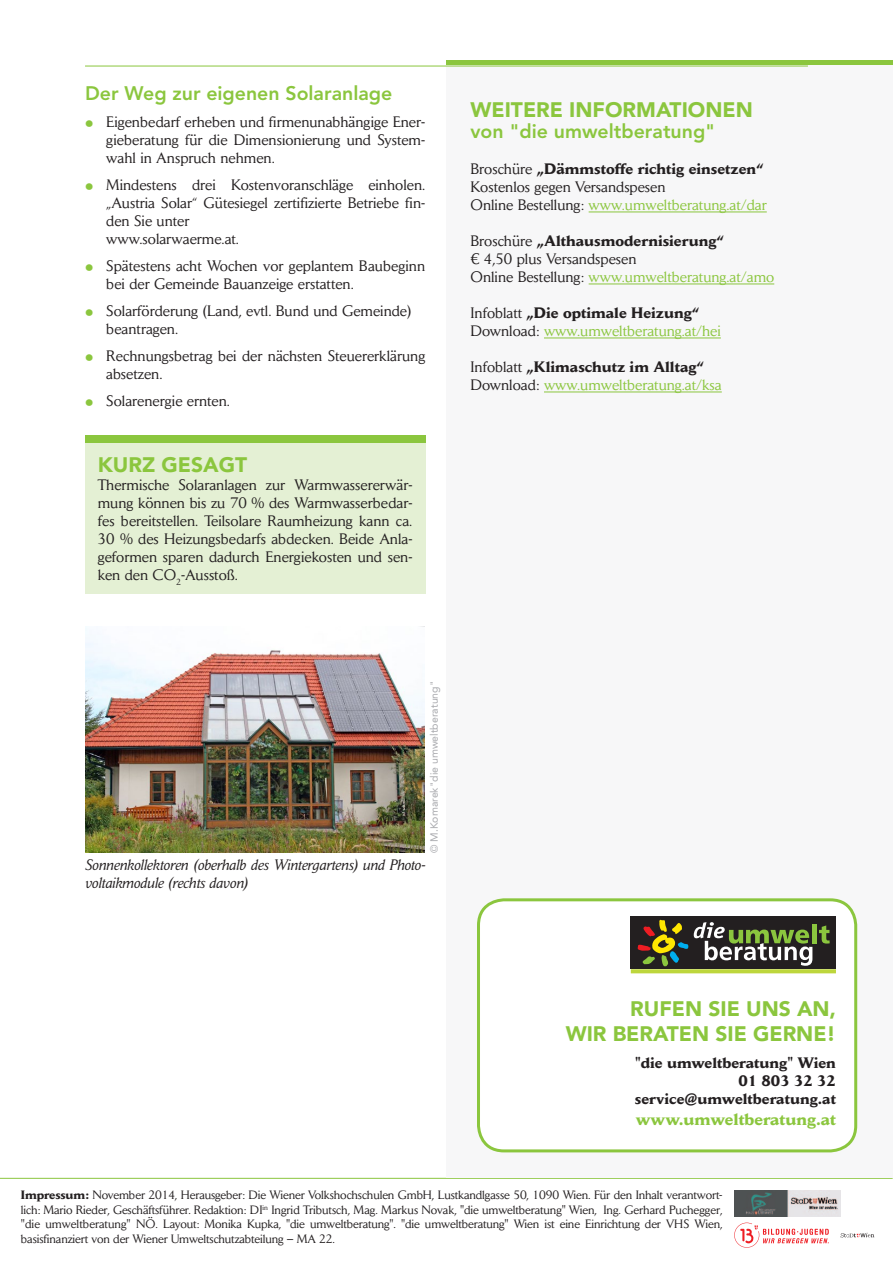
<style>
.page{position:relative;width:893px;height:1263px;background:#fff}
.page>*{position:absolute;margin:0;border:0;box-sizing:border-box;transform-origin:0 0}
.Überschrift_Infoboxe{font:900 21px "Avenir LT";color:#8bc63e}
.Kurz-Gesagt-Aufzählu{font:800 19.5px "Avenir LT Std";color:#8bc63e}
.t1{font:700 16.5px "Daily News BQ";color:#8bc63e}
.Kurz-Gesagt-Aufzählu-2{font:15px/18px "Daily News BQ";color:#231f20;text-align:justify}
.t2{font:700 15px "Daily News BQ";color:#231f20}
.t3{font:15px "Daily News BQ";color:#8bc63e}
.Kurz-Gesagt-Aufzählu-3{font:italic 15px/18px "Daily News BQ";color:#231f20}
.dieumweltberatung{font:12px/14.4px "Daily News BQ";letter-spacing:-.01em;color:#231f20;text-align:justify}
.Kurz-Gesagt-Aufzählu-4{font:10.5px "Avenir LT";color:#abacb0}
.s1{font-size:31.5px;color:#8bc63e}
.s2{font-weight:400}
.s3{color:#231f20}
.s4{font-weight:700}
</style>
<div class="page">
<hr style="left:0;top:1178px;width:893px;height:1px;background:#8bc63e">
<div style="left:446px;top:65px;width:447px;height:1113px;background:#f7f7f8"></div>
<hr style="left:446px;top:61px;width:447px;height:4px;background:#8bc63e">
<img style="left:734px;top:1190px;width:106px;height:27px">
<svg style="left:734px;top:1222px;width:95px;height:26px"></svg>
<svg style="left:841px;top:1233px;width:33px;height:4px"></svg>
<div style="left:478px;top:900px;width:378px;height:251px;background:#fff;border-radius:26px"></div>
<div style="left:477px;top:898px;width:380px;height:254px;border:3px solid #8bc63e;border-radius:26px"></div>
<div style="left:631px;top:917px;width:205px;height:52px;background:#231f20"></div>
<svg style="left:631px;top:920px;width:205px;height:53px"></svg>
<hr style="left:85px;top:66px;width:723px;height:1px;background:#8bc63e">
<hr style="left:589px;top:212px;width:178px;height:1px;background:#8bc63e">
<hr style="left:589px;top:284px;width:185px;height:1px;background:#8bc63e">
<hr style="left:544px;top:338px;width:177px;height:1px;background:#8bc63e">
<hr style="left:544px;top:392px;width:178px;height:1px;background:#8bc63e">
<img style="left:85px;top:626px;width:339px;height:226px">
<div style="left:85px;top:436px;width:340px;height:7px;background:#8bc63e"></div>
<div style="left:85px;top:443px;width:340px;height:151px;background:#e4f0d4"></div>
<p class="Kurz-Gesagt-Aufzählu" style="left:85px;top:81px;width:309px">Der Weg zur eigenen Solaranlage</p>
<p class="Kurz-Gesagt-Aufzählu-2" style="left:106px;top:112px;width:320px;text-indent:-21px"><span class="s1">•</span> Eigenbedarf erheben und firmenunabhängige Ener&shy;gieberatung für die Dimensionierung und System&shy;wahl in Anspruch nehmen.</p>
<p class="Kurz-Gesagt-Aufzählu-2" style="left:106px;top:175px;width:320px;text-indent:-21px"><span class="s1">•</span> Mindestens drei Kostenvoranschläge einholen. „Austria Solar“ Gütesiegel zertifizierte Betriebe fin&shy;den Sie unter</p>
<p class="Kurz-Gesagt-Aufzählu-2" style="left:106px;top:229px;width:134px">www.solarwaerme.at.</p>
<p class="Kurz-Gesagt-Aufzählu-2" style="left:106px;top:256px;width:320px;text-indent:-21px"><span class="s1">•</span> Spätestens acht Wochen vor geplantem Baubeginn bei der Gemeinde Bauanzeige erstatten.</p>
<p class="Kurz-Gesagt-Aufzählu-2" style="left:106px;top:301px;width:307px;text-indent:-21px"><span class="s1">•</span> Solarförderung (Land, evtl. Bund und Gemeinde) beantragen.</p>
<p class="Kurz-Gesagt-Aufzählu-2" style="left:106px;top:346px;width:320px;text-indent:-21px"><span class="s1">•</span> Rechnungsbetrag bei der nächsten Steuererklärung absetzen.</p>
<p class="Kurz-Gesagt-Aufzählu-2" style="left:85px;top:391px;width:146px"><span class="s1">•</span> Solarenergie ernten.</p>
<p class="Überschrift_Infoboxe" style="left:98px;top:452px;width:151px">KURZ GESAGT</p>
<p class="Kurz-Gesagt-Aufzählu-2" style="left:98px;top:475px;width:316px">Thermische Solaranlagen zur Warmwassererwär&shy;mung können bis zu 70 % des Warmwasserbedar&shy;fes bereitstellen. Teilsolare Raumheizung kann ca.<br>30 % des Heizungsbedarfs abdecken. Beide Anla&shy;geformen sparen dadurch Energiekosten und sen&shy;ken den CO<sub>2</sub>-Ausstoß.</p>
<p class="Überschrift_Infoboxe" style="left:470px;top:97px;width:284px">WEITERE INFORMATIONEN</p>
<p class="Kurz-Gesagt-Aufzählu" style="left:470px;top:120px;width:246px">von "die umweltberatung"</p>
<p class="t2" style="left:470px;top:160px;width:295px"><span class="s2">Broschüre</span> „Dämmstoffe richtig einsetzen“</p>
<p class="Kurz-Gesagt-Aufzählu-2" style="left:470px;top:178px;width:197px">Kostenlos gegen Versandspesen</p>
<p class="t3" style="left:470px;top:196px;width:298px"><span class="s3">Online Bestellung:</span> www.umweltberatung.at/dar</p>
<p class="t2" style="left:470px;top:232px;width:255px"><span class="s2">Broschüre</span> „Althausmodernisierung“</p>
<p class="Kurz-Gesagt-Aufzählu-2" style="left:470px;top:250px;width:167px">€ 4,50 plus Versandspesen</p>
<p class="t3" style="left:470px;top:268px;width:305px"><span class="s3">Online Bestellung:</span> www.umweltberatung.at/amo</p>
<p class="t2" style="left:470px;top:304px;width:230px"><span class="s2">Infoblatt</span> „Die optimale Heizung“</p>
<p class="t3" style="left:470px;top:322px;width:252px"><span class="s3">Download:</span> www.umweltberatung.at/hei</p>
<p class="t2" style="left:470px;top:358px;width:235px"><span class="s2">Infoblatt</span> „Klimaschutz im Alltag“</p>
<p class="t3" style="left:470px;top:376px;width:253px"><span class="s3">Download:</span> www.umweltberatung.at/ksa</p>
<p class="Kurz-Gesagt-Aufzählu-4" style="left:428px;top:853px;width:174px;rotate:-90deg">© M.Komarek"die umweltberatung"</p>
<p class="Kurz-Gesagt-Aufzählu-3" style="left:85px;top:856px;width:342px">Sonnenkollektoren (oberhalb des Wintergartens) und Photo&shy;voltaikmodule (rechts davon)</p>
<p class="Überschrift_Infoboxe" style="left:630px;top:996px;width:207px">RUFEN SIE UNS AN,</p>
<p class="Überschrift_Infoboxe" style="left:566px;top:1021px;width:272px">WIR BERATEN SIE GERNE!</p>
<p class="t2" style="left:635px;top:1053px;width:202px">"die umweltberatung" Wien</p>
<p class="t2" style="left:738px;top:1071px;width:99px">01 803 32 32</p>
<p class="t2" style="left:635px;top:1089px;width:203px">service@umweltberatung.at</p>
<p class="t1" style="left:636px;top:1109px;width:202px">www.umweltberatung.at</p>
<p class="dieumweltberatung" style="left:21px;top:1188px;width:703px"><span class="s4">Impressum:</span> November 2014, Herausgeber: Die Wiener Volkshochschulen GmbH, Lustkandlgasse 50, 1090 Wien. Für den Inhalt verantwort&shy;lich: Mario Rieder, Geschäftsführer. Redaktion: DI<sup>in</sup> Ingrid Tributsch, Mag. Markus Novak, "die umweltberatung" Wien, Ing. Gerhard Puchegger, "die umweltberatung" NÖ. Layout: Monika Kupka, "die umweltberatung". "die umweltberatung" Wien ist eine Einrichtung der VHS Wien, basisfinanziert von der Wiener Umweltschutzabteilung – MA 22.</p>
</div>
